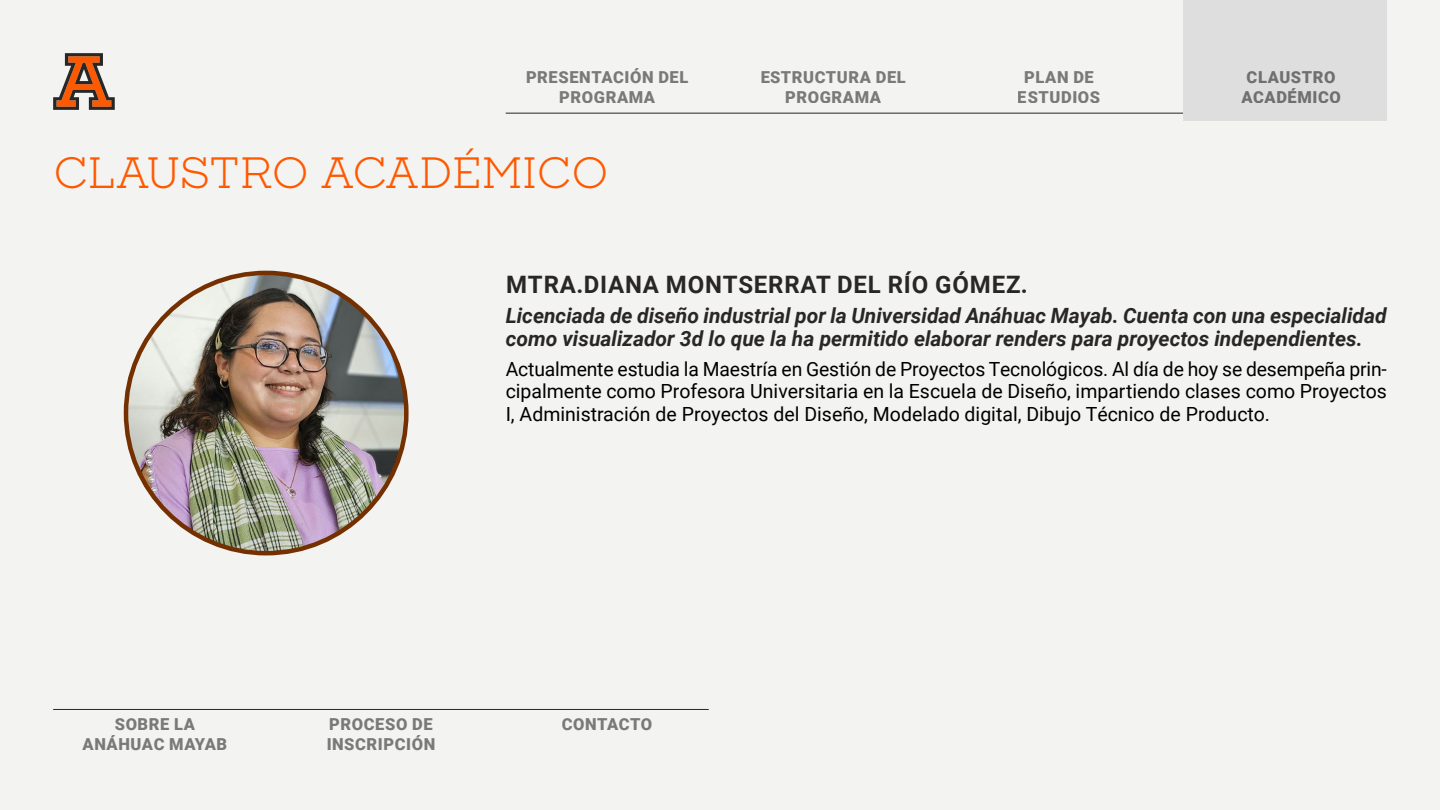
<style>
.page{position:relative;width:1440px;height:810px;background:#f3f3f1}
.page>*{position:absolute;margin:0;border:0;box-sizing:border-box;transform-origin:0 0}
.t1{font:42px "Sharp Slab";letter-spacing:-.015em;color:#ff5900}
.t2{font:700 24px "Roboto";letter-spacing:.035em;color:#292626}
.t3{font:italic 700 21px/22.5px "Roboto";color:#292626}
.t4{font:19.5px/22.5px "Roboto";color:#000;text-align:justify}
.t5{font:900 16.5px/19.8px "Roboto";letter-spacing:.035em;color:#000;text-align:center}
</style>
<div class="page">
<hr style="left:506px;top:113px;width:881px;height:1px;background:#292626">
<hr style="left:53px;top:709px;width:656px;height:1px;background:#292626">
<div style="left:1183px;top:0;width:204px;height:121px;background:#dfdede"></div>
<img style="left:126px;top:273px;width:280px;height:280px;border-radius:140px">
<svg style="left:53px;top:53px;width:62px;height:57px"></svg>
<p class="t5" style="left:526px;top:66px;width:164px">PRESENTACIÓN DEL<br>PROGRAMA</p>
<h1 class="t1" style="left:53px;top:144px;width:557px">CLAUSTRO ACADÉMICO</h1>
<p class="t5" style="left:760px;top:66px;width:147px">ESTRUCTURA DEL<br>PROGRAMA</p>
<p class="t5" style="left:1018px;top:66px;width:84px">PLAN DE<br>ESTUDIOS</p>
<p class="t5" style="left:1241px;top:66px;width:101px">CLAUSTRO<br>ACADÉMICO</p>
<p class="t2" style="left:506px;top:268px;width:523px">MTRA.DIANA MONTSERRAT DEL RÍO GÓMEZ.</p>
<p class="t3" style="left:506px;top:304px;width:883px">Licenciada de diseño industrial por la Universidad Anáhuac Mayab. Cuenta con una especialidad como visualizador 3d lo que la ha permitido elaborar renders para proyectos independientes.</p>
<p class="t4" style="left:506px;top:357px;width:883px">Actualmente estudia la Maestría en Gestión de Proyectos Tecnológicos. Al día de hoy se desempeña prin&shy;cipalmente como Profesora Universitaria en la Escuela de Diseño, impartiendo clases como Proyectos I, Administración de Proyectos del Diseño, Modelado digital, Dibujo Técnico de Producto.</p>
<p class="t5" style="left:83px;top:714px;width:146px">SOBRE LA<br>ANÁHUAC MAYAB</p>
<p class="t5" style="left:327px;top:714px;width:110px;text-align:left">PROCESO DE<br>INSCRIPCIÓN</p>
<p class="t5" style="left:562px;top:714px;width:92px">CONTACTO</p>
</div>
